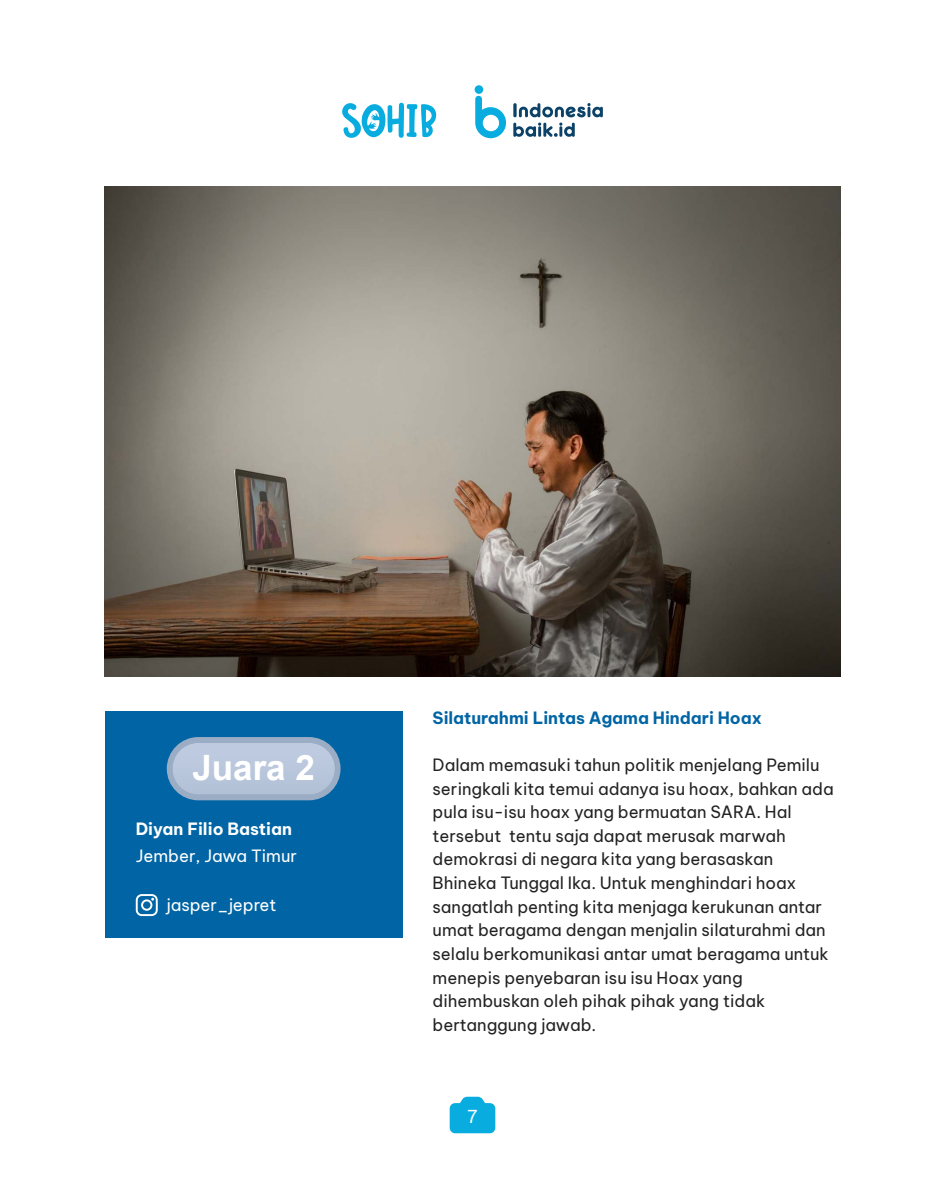
<style>
.page{position:relative;width:945px;height:1182px;background:#fff}
.page>*{position:absolute;margin:0;border:0;box-sizing:border-box;transform-origin:0 0}
.t1{font:700 35px "Arial";color:#fff}
.t2{font:17.5px "Be Vietnam Pro";color:#fff}
.t3{font:16.62px/23.6px "Be Vietnam Pro";color:#222}
.t4{font:700 16.62px "Be Vietnam Pro";color:#0164a4}
.t5{font:16.62px "Be Vietnam Pro";color:#fff}
.t6{font:700 16.62px "Be Vietnam Pro";color:#fff}
</style>
<div class="page">
<div style="left:105px;top:711px;width:298px;height:226px;background:#0164a4"></div>
<svg style="left:136px;top:894px;width:22px;height:21px"></svg>
<svg style="left:342px;top:103px;width:94px;height:35px"></svg>
<svg style="left:475px;top:96px;width:31px;height:42px"></svg>
<div style="left:475px;top:85px;width:8px;height:9px;background:#08acdf;border-radius:50%"></div>
<svg style="left:513px;top:103px;width:90px;height:34px"></svg>
<svg style="left:450px;top:1096px;width:45px;height:37px;background:#26b6e2"></svg>
<img style="left:105px;top:186px;width:735px;height:491px">
<div style="left:167px;top:737px;width:174px;height:63px;background:#9badc5;border-radius:32px"></div>
<div style="left:172px;top:742px;width:163px;height:52px;background:#bac7dc;border-radius:26px"></div>
<h1 class="t1" style="left:192px;top:747px;width:124px">Juara 2</h1>
<p class="t6" style="left:136px;top:822px;width:158px">Diyan Filio Bastian</p>
<p class="t5" style="left:136px;top:847px;width:163px">Jember, Jawa Timur</p>
<p class="t5" style="left:166px;top:896px;width:112px">jasper_jepret</p>
<p class="t4" style="left:433px;top:710px;width:331px">Silaturahmi Lintas Agama Hindari Hoax</p>
<p class="t3" style="left:433px;top:753px;width:403px">Dalam memasuki tahun politik menjelang Pemilu seringkali kita temui adanya isu hoax, bahkan ada pula isu-isu hoax yang bermuatan SARA. Hal tersebut tentu saja dapat merusak marwah demokrasi di negara kita yang berasaskan Bhineka Tunggal Ika. Untuk menghindari hoax sangatlah penting kita menjaga kerukunan antar umat beragama dengan menjalin silaturahmi dan selalu berkomunikasi antar umat beragama untuk menepis penyebaran isu isu Hoax yang dihembuskan oleh pihak pihak yang tidak bertanggung jawab.</p>
<p class="t2" style="left:467px;top:1108px;width:12px">7</p>
</div>
